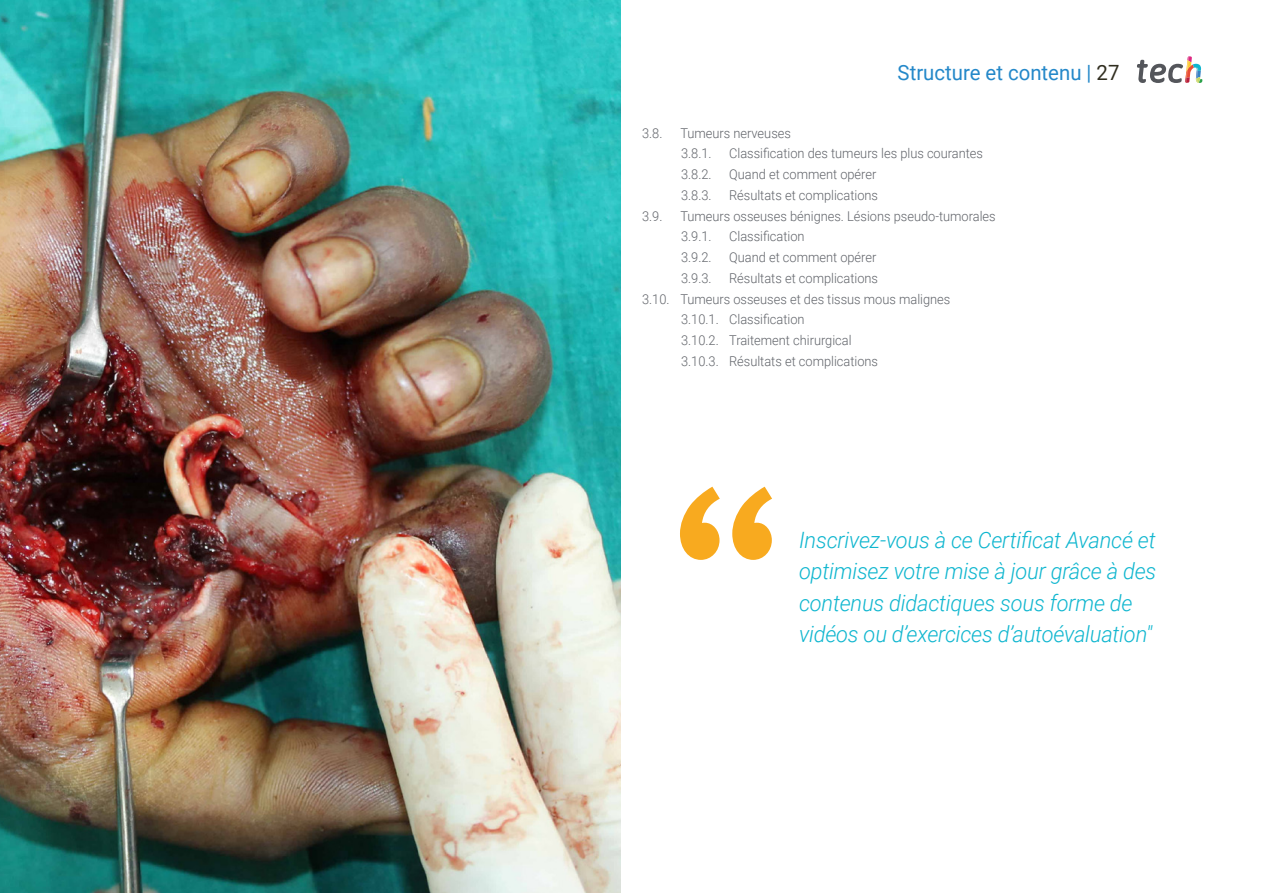
<style>
.page{position:relative;width:1263px;height:893px;background:#fff}
.page>*{position:absolute;margin:0;border:0;box-sizing:border-box;transform-origin:0 0}
.t1{font:italic 300 22.5px/31.5px "Roboto";letter-spacing:-.01em;color:#0fb6cf}
.t2{font:21px "Roboto";color:#2488c9}
.t3{font:300 13.5px/20.7px "Roboto";color:#61646a;scale:.95 1}
.s1{color:#312e20}
</style>
<div class="page">
<img style="left:0;top:0;width:621px;height:893px">
<svg style="left:680px;top:487px;width:92px;height:73px"></svg>
<svg style="left:1137px;top:56px;width:65px;height:27px"></svg>
<h2 class="t2" style="left:898px;top:57px;width:223px">Structure et contenu | <span class="s1">27</span></h2>
<p class="t3" style="left:642px;top:122px;width:23px">3.8.</p>
<p class="t3" style="left:680px;top:122px;width:118px">Tumeurs nerveuses<br>3.8.1.</p>
<p class="t3" style="left:729px;top:143px;width:269px">Classification des tumeurs les plus courantes</p>
<p class="t3" style="left:681px;top:164px;width:34px">3.8.2.</p>
<p class="t3" style="left:729px;top:164px;width:156px">Quand et comment opérer</p>
<p class="t3" style="left:681px;top:184px;width:34px">3.8.3.</p>
<p class="t3" style="left:729px;top:184px;width:158px">Résultats et complications</p>
<p class="t3" style="left:642px;top:205px;width:23px">3.9.</p>
<p class="t3" style="left:680px;top:205px;width:333px">Tumeurs osseuses bénignes. Lésions pseudo-tumorales<br>3.9.1.</p>
<p class="t3" style="left:729px;top:226px;width:81px">Classification</p>
<p class="t3" style="left:681px;top:247px;width:34px">3.9.2.</p>
<p class="t3" style="left:729px;top:247px;width:156px">Quand et comment opérer</p>
<p class="t3" style="left:681px;top:267px;width:34px">3.9.3.</p>
<p class="t3" style="left:729px;top:267px;width:158px">Résultats et complications</p>
<p class="t3" style="left:642px;top:288px;width:326px">3.10. Tumeurs osseuses et des tissus mous malignes</p>
<p class="t3" style="left:681px;top:309px;width:132px">3.10.1. Classification</p>
<p class="t3" style="left:681px;top:330px;width:181px">3.10.2. Traitement chirurgical</p>
<p class="t3" style="left:681px;top:350px;width:209px">3.10.3. Résultats et complications</p>
<h1 class="t1" style="left:799px;top:523px;width:359px">Inscrivez-vous à ce Certificat Avancé et optimisez votre mise à jour grâce à des contenus didactiques sous forme de vidéos ou d’exercices d’autoévaluation"</h1>
</div>
